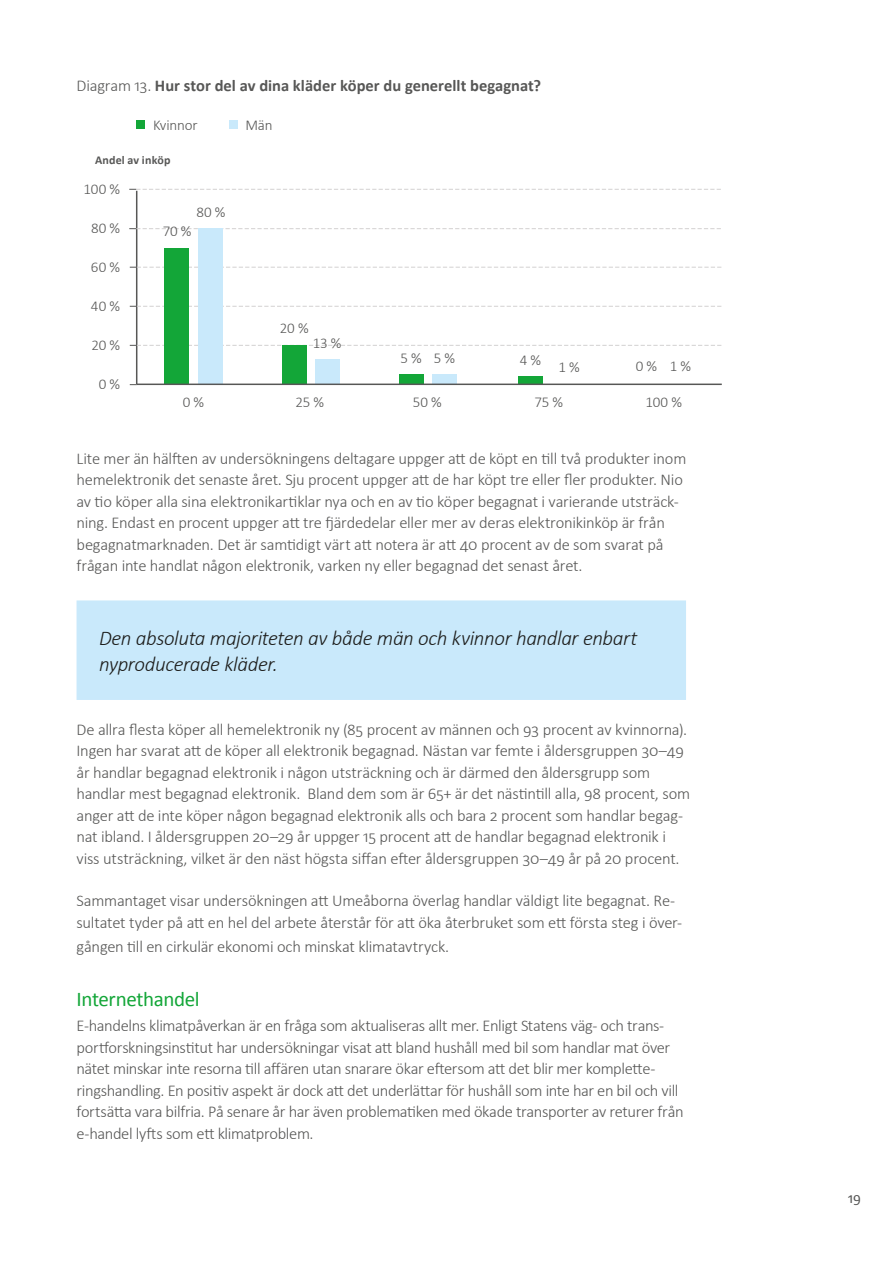
<style>
.page{position:relative;width:893px;height:1263px;background:#fff}
.page>*{position:absolute;margin:0;border:0;box-sizing:border-box;transform-origin:0 0}
.t1{font:italic 300 21px/25.5px "Calibri";letter-spacing:-.02em;color:#1d1d1b}
.t2{font:21px "Calibri";letter-spacing:-.02em;color:#13a638}
.t3{font:300 16.5px/21.5px "Calibri";letter-spacing:-.015em;color:#575756}
.t4{font:700 16.5px "Calibri";color:#575756}
.t5{font:300 15px "Calibri";letter-spacing:-.01em;color:#575756}
.t6{font:15px "Calibri";color:#575756}
.t7{font:700 12px "Calibri";letter-spacing:.015em;color:#575756}
.s1{font-weight:300}
</style>
<div class="page">
<div style="left:137px;top:121px;width:8px;height:8px;background:#13a638"></div>
<div style="left:229px;top:121px;width:9px;height:8px;background:#c9e9fb"></div>
<hr style="left:136px;top:191px;width:1px;height:193px;background:#575756">
<svg style="left:130px;top:345px;width:592px;height:1px"></svg>
<svg style="left:130px;top:306px;width:592px;height:1px"></svg>
<svg style="left:130px;top:267px;width:592px;height:1px"></svg>
<svg style="left:129px;top:228px;width:592px;height:1px"></svg>
<svg style="left:129px;top:189px;width:592px;height:1px"></svg>
<div style="left:165px;top:248px;width:24px;height:136px;background:#13a638"></div>
<div style="left:198px;top:229px;width:25px;height:155px;background:#c9e9fb"></div>
<div style="left:282px;top:345px;width:25px;height:39px;background:#13a638"></div>
<div style="left:315px;top:359px;width:25px;height:25px;background:#c9e9fb"></div>
<div style="left:518px;top:376px;width:25px;height:8px;background:#13a638"></div>
<div style="left:399px;top:375px;width:25px;height:9px;background:#13a638"></div>
<div style="left:432px;top:375px;width:25px;height:9px;background:#c9e9fb"></div>
<hr style="left:137px;top:384px;width:585px;height:1px;background:#575756">
<div style="left:88px;top:612px;width:587px;height:77px;background:#c9e9fb"></div>
<div style="left:77px;top:600px;width:609px;height:100px;border:22px solid #c9e9fb"></div>
<p class="t4" style="left:77px;top:75px;width:466px"><span class="s1">Diagram 13.</span> Hur stor del av dina kläder köper du generellt begagnat?</p>
<p class="t5" style="left:153px;top:115px;width:46px">Kvinnor</p>
<p class="t5" style="left:245px;top:115px;width:29px">Män</p>
<p class="t7" style="left:95px;top:153px;width:77px">Andel av inköp</p>
<p class="t5" style="left:84px;top:180px;width:38px">100 %</p>
<p class="t5" style="left:91px;top:219px;width:30px">80 %</p>
<p class="t5" style="left:91px;top:258px;width:31px">60 %</p>
<p class="t5" style="left:91px;top:297px;width:31px">40 %</p>
<p class="t5" style="left:91px;top:336px;width:30px">20 %</p>
<p class="t5" style="left:99px;top:375px;width:23px">0 %</p>
<p class="t5" style="left:196px;top:203px;width:30px">80 %</p>
<p class="t5" style="left:163px;top:222px;width:30px">70 %</p>
<p class="t5" style="left:280px;top:319px;width:30px">20 %</p>
<p class="t5" style="left:313px;top:333px;width:30px">13 %</p>
<p class="t5" style="left:400px;top:349px;width:56px">5 % 5 %</p>
<p class="t5" style="left:520px;top:350px;width:23px">4 %</p>
<p class="t5" style="left:558px;top:358px;width:23px">1 %</p>
<p class="t5" style="left:636px;top:356px;width:57px">0 % 1 %</p>
<p class="t5" style="left:183px;top:393px;width:23px">0 %</p>
<p class="t5" style="left:295px;top:393px;width:30px">25 %</p>
<p class="t5" style="left:413px;top:393px;width:30px">50 %</p>
<p class="t5" style="left:534px;top:393px;width:30px">75 %</p>
<p class="t5" style="left:645px;top:393px;width:38px">100 %</p>
<p class="t3" style="left:77px;top:447px;width:611px">Lite mer än hälften av undersökningens deltagare uppger att de köpt en till två produkter inom hemelektronik det senaste året. Sju procent uppger att de har köpt tre eller fler produkter. Nio av tio köper alla sina elektronikartiklar nya och en av tio köper begagnat i varierande utsträck&shy;ning. Endast en procent uppger att tre fjärdedelar eller mer av deras elektronikinköp är från begagnatmarknaden. Det är samtidigt värt att notera är att 40 procent av de som svarat på frågan inte handlat någon elektronik, varken ny eller begagnad det senast året.</p>
<p class="t1" style="left:99px;top:625px;width:540px">Den absoluta majoriteten av både män och kvinnor handlar enbart nyproducerade kläder.</p>
<p class="t3" style="left:77px;top:718px;width:615px">De allra flesta köper all hemelektronik ny (85 procent av männen och 93 procent av kvinnorna).<br>Ingen har svarat att de köper all elektronik begagnad. Nästan var femte i åldersgruppen 30–49 år handlar begagnad elektronik i någon utsträckning och är därmed den åldersgrupp som handlar mest begagnad elektronik. Bland dem som är 65+ är det nästintill alla, 98 procent, som anger att de inte köper någon begagnad elektronik alls och bara 2 procent som handlar begag&shy;nat ibland. I åldersgruppen 20–29 år uppger 15 procent att de handlar begagnad elektronik i viss utsträckning, vilket är den näst högsta siffan efter åldersgruppen 30–49 år på 20 procent.</p>
<p class="t3" style="left:77px;top:889px;width:607px">Sammantaget visar undersökningen att Umeåborna överlag handlar väldigt lite begagnat. Re&shy;sultatet tyder på att en hel del arbete återstår för att öka återbruket som ett första steg i över-</p>
<p class="t3" style="left:77px;top:935px;width:374px">gången till en cirkulär ekonomi och minskat klimatavtryck.</p>
<p class="t2" style="left:77px;top:986px;width:125px">Internethandel</p>
<p class="t3" style="left:77px;top:1014px;width:609px">E-handelns klimatpåverkan är en fråga som aktualiseras allt mer. Enligt Statens väg- och trans&shy;portforskningsinstitut har undersökningar visat att bland hushåll med bil som handlar mat över nätet minskar inte resorna till affären utan snarare ökar eftersom att det blir mer komplette&shy;ringshandling. En positiv aspekt är dock att det underlättar för hushåll som inte har en bil och vill fortsätta vara bilfria. På senare år har även problematiken med ökade transporter av returer från e-handel lyfts som ett klimatproblem.</p>
<p class="t6" style="left:848px;top:1189px;width:14px">19</p>
</div>
